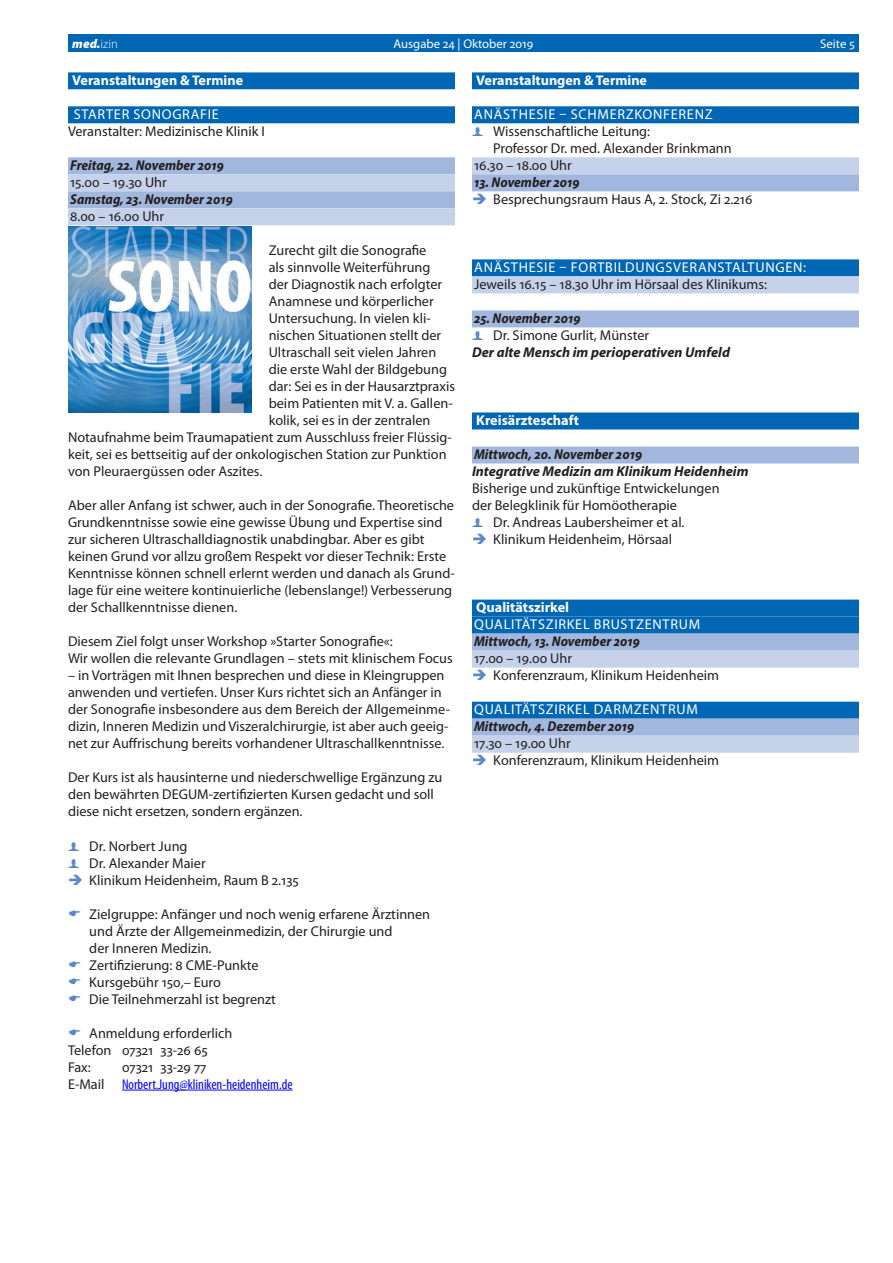
<style>
.page{position:relative;width:893px;height:1263px;background:#fff}
.page>*{position:absolute;margin:0;border:0;box-sizing:border-box;transform-origin:0 0}
.Termine_Plain_Te{font:14.25px/17px "Myriad Pro";color:#231f20}
.Termine___Datum{font:italic 700 semi-condensed 14.25px "Myriad Pro";color:#231f20}
.Termine_Unterrub{font:14.25px "Myriad Pro";letter-spacing:.05em;color:#fff}
.Termine_Zeitzeil{font:14.25px "Myriad Pro";color:#231f20}
.Termine_Thema{font:italic 700 14.25px "Myriad Pro";color:#231f20}
.Termine_Plain_Te-2{font:condensed 14.25px "Myriad Pro";color:#00f}
.Rubrikenbalken_hinte{font:700 14.25px "Myriad Pro";color:#fff}
.Rubrikenbalken_hinte-2{font:700 14.1px "Myriad Pro";color:#fff}
.t1{font:12.75px "Myriad Pro";color:#fff}
.t2{font:italic 900 12.75px "Myriad Pro";color:#fff}
.s1{font-weight:300;font-style:normal}
.s2{font-family:"Modern Pictograms";color:#5a89c6}
.s3{font-stretch:normal;color:#231f20}
</style>
<div class="page">
<div style="left:68px;top:72px;width:387px;height:17px;background:#0166b3"></div>
<div style="left:68px;top:106px;width:387px;height:17px;background:#0166b3"></div>
<div style="left:68px;top:157px;width:387px;height:17px;background:#a2b7dd"></div>
<div style="left:68px;top:174px;width:387px;height:17px;background:#c6d2ea"></div>
<div style="left:68px;top:191px;width:387px;height:17px;background:#a2b7dd"></div>
<div style="left:68px;top:208px;width:387px;height:17px;background:#c6d2ea"></div>
<hr style="left:122px;top:1090px;width:171px;height:1px;background:#00f">
<img style="left:68px;top:226px;width:184px;height:187px">
<div style="left:472px;top:72px;width:387px;height:17px;background:#0166b3"></div>
<div style="left:472px;top:106px;width:387px;height:17px;background:#0166b3"></div>
<div style="left:472px;top:157px;width:387px;height:17px;background:#c6d2ea"></div>
<div style="left:472px;top:174px;width:387px;height:17px;background:#a2b7dd"></div>
<div style="left:472px;top:259px;width:387px;height:17px;background:#0166b3"></div>
<div style="left:472px;top:276px;width:387px;height:17px;background:#c6d2ea"></div>
<div style="left:472px;top:310px;width:387px;height:17px;background:#a2b7dd"></div>
<div style="left:472px;top:412px;width:387px;height:17px;background:#0166b3"></div>
<div style="left:472px;top:446px;width:387px;height:17px;background:#a2b7dd"></div>
<div style="left:472px;top:600px;width:387px;height:17px;background:#0166b3"></div>
<div style="left:472px;top:617px;width:387px;height:17px;background:#0166b3"></div>
<div style="left:472px;top:634px;width:387px;height:17px;background:#a2b7dd"></div>
<div style="left:472px;top:651px;width:387px;height:17px;background:#c6d2ea"></div>
<div style="left:472px;top:702px;width:387px;height:17px;background:#0166b3"></div>
<div style="left:472px;top:719px;width:387px;height:17px;background:#a2b7dd"></div>
<div style="left:472px;top:736px;width:387px;height:17px;background:#c6d2ea"></div>
<div style="left:68px;top:34px;width:791px;height:18px;background:#0166b3"></div>
<p class="t2" style="left:72px;top:37px;width:47px">med.<span class="s1">izin</span></p>
<p class="t1" style="left:393px;top:37px;width:142px">Ausgabe 24 | Oktober 2019</p>
<p class="t1" style="left:820px;top:37px;width:36px">Seite 5</p>
<p class="Rubrikenbalken_hinte-2" style="left:72px;top:72px;width:172px">Veranstaltungen &amp; Termine</p>
<p class="Termine_Unterrub" style="left:74px;top:107px;width:147px">STARTER SONOGRAFIE</p>
<p class="Termine_Plain_Te" style="left:68px;top:123px;width:198px">Veranstalter: Medizinische Klinik I</p>
<p class="Termine___Datum" style="left:70px;top:156px;width:155px">Freitag, 22. November 2019</p>
<p class="Termine_Zeitzeil" style="left:70px;top:175px;width:98px">15.00 – 19.30 Uhr</p>
<p class="Termine___Datum" style="left:70px;top:190px;width:164px">Samstag, 23. November 2019</p>
<p class="Termine_Zeitzeil" style="left:70px;top:209px;width:95px">8.00 – 16.00 Uhr</p>
<p class="Termine_Plain_Te" style="left:269px;top:242px;width:159px">Zurecht gilt die Sonografie</p>
<p class="Termine_Plain_Te" style="left:269px;top:259px;width:163px">als sinnvolle Weiterführung</p>
<p class="Termine_Plain_Te" style="left:269px;top:276px;width:175px">der Diagnostik nach erfolgter</p>
<p class="Termine_Plain_Te" style="left:269px;top:293px;width:167px">Anamnese und körperlicher</p>
<p class="Termine_Plain_Te" style="left:269px;top:310px;width:164px">Untersuchung. In vielen kli-</p>
<p class="Termine_Plain_Te" style="left:269px;top:327px;width:174px">nischen Situationen stellt der</p>
<p class="Termine_Plain_Te" style="left:269px;top:344px;width:169px">Ultraschall seit vielen Jahren</p>
<p class="Termine_Plain_Te" style="left:269px;top:361px;width:180px">die erste Wahl der Bildgebung</p>
<p class="Termine_Plain_Te" style="left:269px;top:378px;width:188px">dar: Sei es in der Hausarztpraxis</p>
<p class="Termine_Plain_Te" style="left:269px;top:395px;width:186px">beim Patienten mit V. a. Gallen-</p>
<p class="Termine_Plain_Te" style="left:269px;top:412px;width:163px">kolik, sei es in der zentralen</p>
<p class="Termine_Plain_Te" style="left:68px;top:429px;width:385px">Notaufnahme beim Traumapatient zum Ausschluss freier Flüssig-</p>
<p class="Termine_Plain_Te" style="left:68px;top:446px;width:380px">keit, sei es bettseitig auf der onkologischen Station zur Punktion</p>
<p class="Termine_Plain_Te" style="left:68px;top:463px;width:196px">von Pleuraergüssen oder Aszites.</p>
<p class="Termine_Plain_Te" style="left:68px;top:497px;width:388px">Aber aller Anfang ist schwer, auch in der Sonografie. Theoretische Grundkenntnisse sowie eine gewisse Übung und Expertise sind zur sicheren Ultraschalldiagnostik unabdingbar. Aber es gibt keinen Grund vor allzu großem Respekt vor dieser Technik: Erste Kenntnisse können schnell erlernt werden und danach als Grund&shy;lage für eine weitere kontinuierliche (lebenslange!) Verbesserung der Schallkenntnisse dienen.</p>
<p class="Termine_Plain_Te" style="left:68px;top:633px;width:386px">Diesem Ziel folgt unser Workshop »Starter Sonografie«:<br>Wir wollen die relevante Grundlagen – stets mit klinischem Focus</p>
<p class="Termine_Plain_Te" style="left:68px;top:667px;width:383px">– in Vorträgen mit Ihnen besprechen und diese in Kleingruppen anwenden und vertiefen. Unser Kurs richtet sich an Anfänger in der Sonografie insbesondere aus dem Bereich der Allgemeinme&shy;dizin, Inneren Medizin und Viszeralchirurgie, ist aber auch geeig&shy;net zur Auffrischung bereits vorhandener Ultraschallkenntnisse.</p>
<p class="Termine_Plain_Te" style="left:68px;top:769px;width:376px">Der Kurs ist als hausinterne und niederschwellige Ergänzung zu den bewährten DEGUM-zertifizierten Kursen gedacht und soll diese nicht ersetzen, sondern ergänzen.</p>
<p class="Termine_Plain_Te" style="left:68px;top:837px;width:121px"><span class="s2">f</span> Dr. Norbert Jung</p>
<p class="Termine_Plain_Te" style="left:68px;top:854px;width:139px"><span class="s2">f</span> Dr. Alexander Maier</p>
<p class="Termine_Plain_Te" style="left:89px;top:871px;width:211px">Klinikum Heidenheim, Raum B 2.135</p>
<p class="Termine_Plain_Te" style="left:89px;top:905px;width:342px">Zielgruppe: Anfänger und noch wenig erfarene Ärztinnen und Ärzte der Allgemeinmedizin, der Chirurgie und<br>der Inneren Medizin.</p>
<p class="Termine_Plain_Te" style="left:89px;top:956px;width:171px">Zertifizierung: 8 CME-Punkte</p>
<p class="Termine_Plain_Te" style="left:89px;top:973px;width:133px">Kursgebühr 150,– Euro</p>
<p class="Termine_Plain_Te" style="left:89px;top:990px;width:188px">Die Teilnehmerzahl ist begrenzt</p>
<p class="Termine_Plain_Te" style="left:89px;top:1025px;width:145px">Anmeldung erforderlich</p>
<p class="Termine_Plain_Te" style="left:68px;top:1042px;width:141px">Telefon 07321 33-26 65</p>
<p class="Termine_Plain_Te" style="left:68px;top:1059px;width:24px">Fax:</p>
<p class="Termine_Plain_Te" style="left:122px;top:1059px;width:86px">07321 33-29 77</p>
<p class="Termine_Plain_Te-2" style="left:68px;top:1076px;width:226px"><span class="s3">E-Mail</span> Norbert.Jung@kliniken-heidenheim.de</p>
<p class="Rubrikenbalken_hinte-2" style="left:476px;top:72px;width:172px">Veranstaltungen &amp; Termine</p>
<p class="Termine_Unterrub" style="left:474px;top:107px;width:240px">ANÄSTHESIE – SCHMERZKONFERENZ</p>
<p class="Termine_Plain_Te" style="left:493px;top:123px;width:240px;text-indent:-21px"><span class="s2">f</span> Wissenschaftliche Leitung:<br>Professor Dr. med. Alexander Brinkmann</p>
<p class="Termine_Zeitzeil" style="left:474px;top:158px;width:99px">16.30 – 18.00 Uhr</p>
<p class="Termine___Datum" style="left:474px;top:173px;width:107px">13. November 2019</p>
<p class="Termine_Plain_Te" style="left:493px;top:191px;width:261px">Besprechungsraum Haus A, 2. Stock, Zi 2.216</p>
<p class="Termine_Unterrub" style="left:474px;top:260px;width:333px">ANÄSTHESIE – FORTBILDUNGSVERANSTALTUNGEN:</p>
<p class="Termine_Zeitzeil" style="left:474px;top:277px;width:294px">Jeweils 16.15 – 18.30 Uhr im Hörsaal des Klinikums:</p>
<p class="Termine___Datum" style="left:474px;top:309px;width:108px">25. November 2019</p>
<p class="Termine_Plain_Te" style="left:472px;top:327px;width:179px"><span class="s2">f</span> Dr. Simone Gurlit, Münster</p>
<p class="Termine_Thema" style="left:472px;top:344px;width:259px">Der alte Mensch im perioperativen Umfeld</p>
<p class="Rubrikenbalken_hinte" style="left:476px;top:412px;width:104px">Kreisärzteschaft</p>
<p class="Termine___Datum" style="left:474px;top:445px;width:170px">Mittwoch, 20. November 2019</p>
<p class="Termine_Thema" style="left:472px;top:464px;width:278px">Integrative Medizin am Klinikum Heidenheim</p>
<p class="Termine_Plain_Te" style="left:472px;top:480px;width:249px">Bisherige und zukünftige Entwickelungen der Belegklinik für Homöotherapie</p>
<p class="Termine_Plain_Te" style="left:472px;top:514px;width:214px"><span class="s2">f</span> Dr. Andreas Laubersheimer et al.</p>
<p class="Termine_Plain_Te" style="left:493px;top:531px;width:180px">Klinikum Heidenheim, Hörsaal</p>
<p class="Rubrikenbalken_hinte" style="left:476px;top:600px;width:94px">Qualitätszirkel</p>
<p class="Termine_Unterrub" style="left:474px;top:617px;width:227px">QUALITÄTSZIRKEL BRUSTZENTRUM</p>
<p class="Termine___Datum" style="left:474px;top:632px;width:167px">Mittwoch, 13. November 2019</p>
<p class="Termine_Zeitzeil" style="left:474px;top:651px;width:99px">17.00 – 19.00 Uhr</p>
<p class="Termine_Plain_Te" style="left:493px;top:667px;width:227px">Konferenzraum, Klinikum Heidenheim</p>
<p class="Termine_Unterrub" style="left:474px;top:702px;width:225px">QUALITÄTSZIRKEL DARMZENTRUM</p>
<p class="Termine___Datum" style="left:474px;top:717px;width:162px">Mittwoch, 4. Dezember 2019</p>
<p class="Termine_Zeitzeil" style="left:474px;top:736px;width:98px">17.30 – 19.00 Uhr</p>
<p class="Termine_Plain_Te" style="left:493px;top:752px;width:227px">Konferenzraum, Klinikum Heidenheim</p>
</div>
